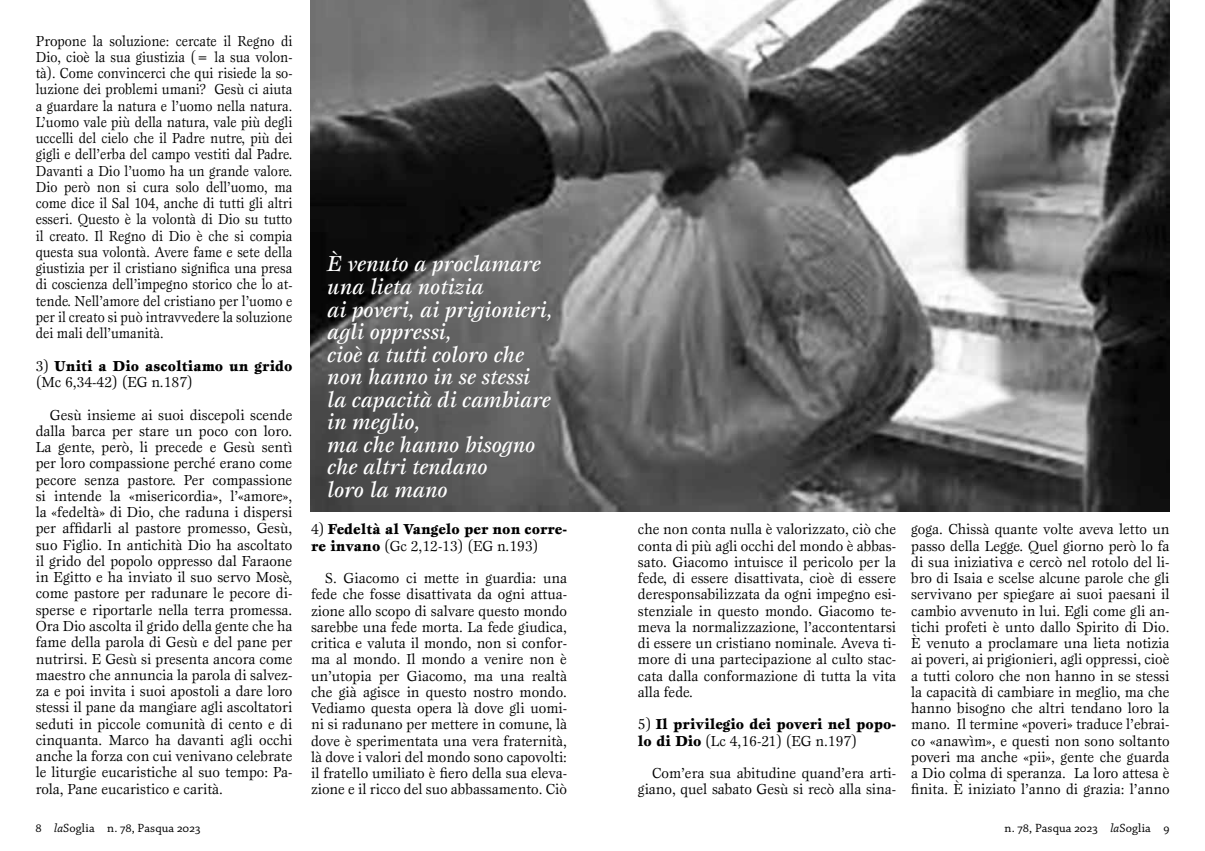
<style>
.page{position:relative;width:1205px;height:851px;background:#fff}
.page>*{position:absolute;margin:0;border:0;box-sizing:border-box;transform-origin:0 0}
.t1{font:italic 500 22.5px/22.5px "Esprit Std";color:#fff}
.t2{font:15px/16.2px "Esprit Std";color:#000;text-align:justify}
.t3{font:900 15px/16.2px "Esprit Std";color:#000}
.t4{font:12.5px "Chaparral Pro";letter-spacing:.01em;color:#000}
.s1{font-weight:400}
.s2{font-style:italic}
</style>
<div class="page">
<img style="left:311px;top:0;width:858px;height:511px">
<p class="t2" style="left:36px;top:32px;width:258px">Propone la soluzione: cercate il Regno di Dio, cioè la sua giustizia (= la sua volon&shy;tà). Come convincerci che qui risiede la so&shy;luzione dei problemi umani? Gesù ci aiuta a guardare la natura e l’uomo nella natura.<br>L’uomo vale più della natura, vale più degli uccelli del cielo che il Padre nutre, più dei gigli e dell’erba del campo vestiti dal Padre.<br>Davanti a Dio l’uomo ha un grande valore.<br>Dio però non si cura solo dell’uomo, ma come dice il Sal 104, anche di tutti gli altri esseri. Questo è la volontà di Dio su tutto il creato. Il Regno di Dio è che si compia questa sua volontà. Avere fame e sete della giustizia per il cristiano significa una presa di coscienza dell’impegno storico che lo at&shy;tende. Nell’amore del cristiano per l’uomo e per il creato si può intravvedere la soluzione dei mali dell’umanità.</p>
<p class="t3" style="left:36px;top:357px;width:258px"><span class="s1">3)</span> Uniti a Dio ascoltiamo un grido <span class="s1">(Mc 6,34-42) (EG n.187)</span></p>
<p class="t2" style="left:36px;top:406px;width:258px;text-indent:14px">Gesù insieme ai suoi discepoli scende dalla barca per stare un poco con loro.<br>La gente, però, li precede e Gesù sentì per loro compassione perché erano come pecore senza pastore. Per compassione si intende la «misericordia», l’«amore», la «fedeltà» di Dio, che raduna i dispersi per affidarli al pastore promesso, Gesù, suo Figlio. In antichità Dio ha ascoltato il grido del popolo oppresso dal Faraone in Egitto e ha inviato il suo servo Mosè, come pastore per radunare le pecore di&shy;sperse e riportarle nella terra promessa.<br>Ora Dio ascolta il grido della gente che ha fame della parola di Gesù e del pane per nutrirsi. E Gesù si presenta ancora come maestro che annuncia la parola di salvez&shy;za e poi invita i suoi apostoli a dare loro stessi il pane da mangiare agli ascoltatori seduti in piccole comunità di cento e di cinquanta. Marco ha davanti agli occhi anche la forza con cui venivano celebrate le liturgie eucaristiche al suo tempo: Pa&shy;rola, Pane eucaristico e carità.</p>
<h1 class="t1" style="left:327px;top:252px;width:227px">È venuto a proclamare una lieta notizia<br>ai poveri, ai prigionieri, agli oppressi,<br>cioè a tutti coloro che non hanno in se stessi la capacità di cambiare in meglio,<br>ma che hanno bisogno che altri tendano<br>loro la mano</h1>
<p class="t3" style="left:311px;top:520px;width:257px"><span class="s1">4)</span> Fedeltà al Vangelo per non corre&shy;re invano <span class="s1">(Gc 2,12-13) (EG n.193)</span></p>
<p class="t2" style="left:311px;top:569px;width:257px;text-indent:14px">S. Giacomo ci mette in guardia: una fede che fosse disattivata da ogni attua&shy;zione allo scopo di salvare questo mondo sarebbe una fede morta. La fede giudica, critica e valuta il mondo, non si confor&shy;ma al mondo. Il mondo a venire non è un’utopia per Giacomo, ma una realtà che già agisce in questo nostro mondo.<br>Vediamo questa opera là dove gli uomi&shy;ni si radunano per mettere in comune, là dove è sperimentata una vera fraternità, là dove i valori del mondo sono capovolti: il fratello umiliato è fiero della sua eleva&shy;zione e il ricco del suo abbassamento. Ciò</p>
<p class="t2" style="left:638px;top:521px;width:260px">che non conta nulla è valorizzato, ciò che conta di più agli occhi del mondo è abbas&shy;sato. Giacomo intuisce il pericolo per la fede, di essere disattivata, cioè di essere deresponsabilizzata da ogni impegno esi&shy;stenziale in questo mondo. Giacomo te&shy;meva la normalizzazione, l’accontentarsi di essere un cristiano nominale. Aveva ti&shy;more di una partecipazione al culto stac&shy;cata dalla conformazione di tutta la vita alla fede.</p>
<p class="t3" style="left:638px;top:715px;width:260px"><span class="s1">5)</span> Il privilegio dei poveri nel popo&shy;lo di Dio <span class="s1">(Lc 4,16-21) (EG n.197)</span></p>
<p class="t2" style="left:638px;top:764px;width:260px;text-align:right">Com’era sua abitudine quand’era arti&shy;giano, quel sabato Gesù si recò alla sina-</p>
<p class="t2" style="left:911px;top:521px;width:260px">goga. Chissà quante volte aveva letto un passo della Legge. Quel giorno però lo fa di sua iniziativa e cercò nel rotolo del li&shy;bro di Isaia e scelse alcune parole che gli servivano per spiegare ai suoi paesani il cambio avvenuto in lui. Egli come gli an&shy;tichi profeti è unto dallo Spirito di Dio.<br>È venuto a proclamare una lieta notizia ai poveri, ai prigionieri, agli oppressi, cioè a tutti coloro che non hanno in se stessi la capacità di cambiare in meglio, ma che hanno bisogno che altri tendano loro la mano. Il termine «poveri» traduce l’ebrai&shy;co «anawìm», e questi non sono soltanto poveri ma anche «pii», gente che guarda a Dio colma di speranza. La loro attesa è finita. È iniziato l’anno di grazia: l’anno</p>
<p class="t4" style="left:35px;top:821px;width:167px">8 <span class="s2">la</span>Soglia n. 78, Pasqua 2023</p>
<p class="t4" style="left:1004px;top:821px;width:166px">n. 78, Pasqua 2023 <span class="s2">la</span>Soglia 9</p>
</div>
